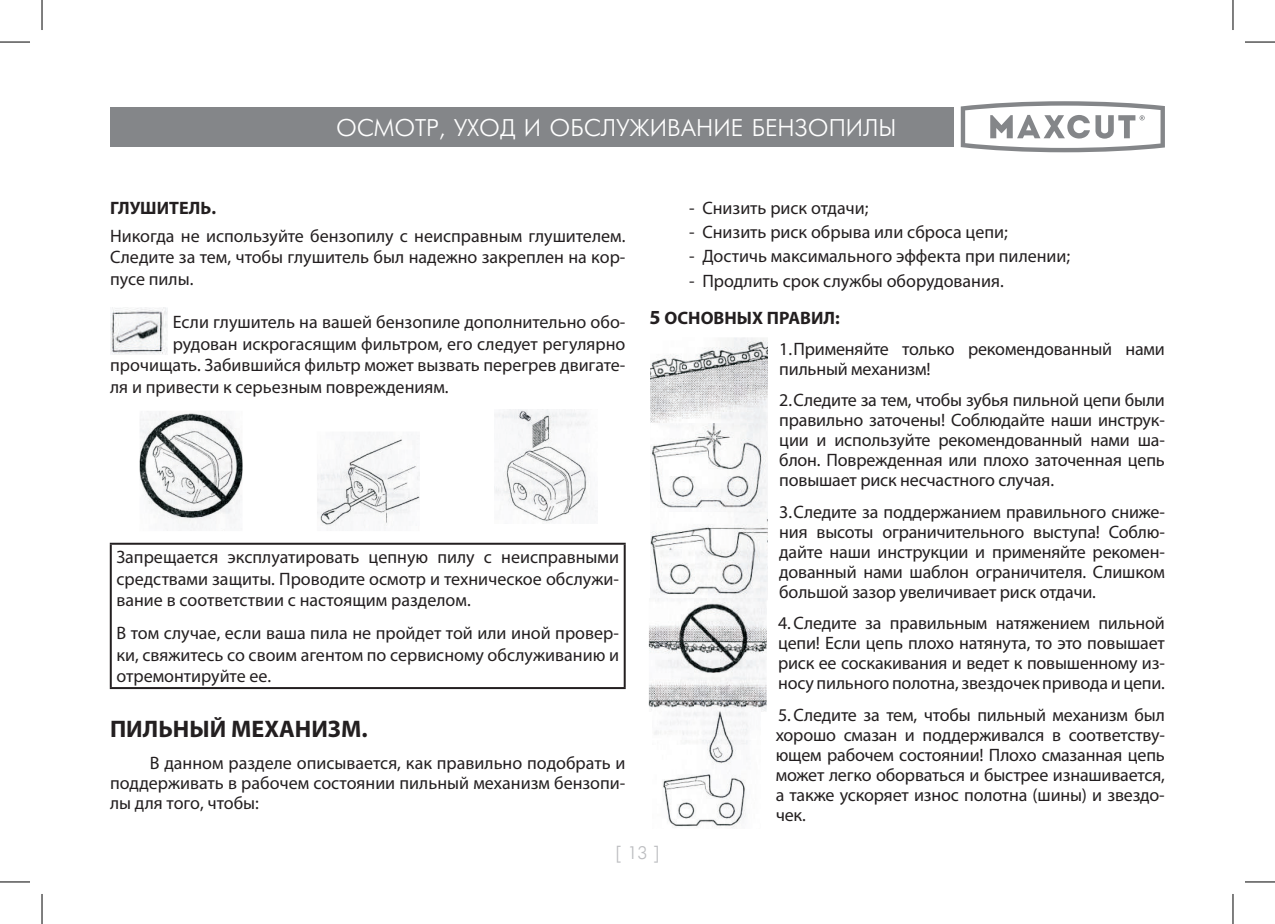
<style>
.page{position:relative;width:1275px;height:924px;background:#fff}
.page>*{position:absolute;margin:0;border:0;box-sizing:border-box;transform-origin:0 0}
.t1{font:24px "Futuris Cyrillic";color:#fff}
.t2{font:700 24px "Myriad Pro";color:#231f20}
.t3{font:18px/20px "Myriad Pro";color:#231f20;text-align:justify}
.t4{font:700 18px "Myriad Pro";color:#231f20}
.t5{font:18px "Futuris Cyrillic";color:#bcbdc0}
.s1{font-weight:700;font-size:20px}
.s2{font-weight:700}
</style>
<div class="page">
<svg style="left:960px;top:101px;width:205px;height:51px"></svg>
<div style="left:110px;top:107px;width:843px;height:39px;background:#848689"></div>
<img style="left:139px;top:411px;width:103px;height:120px">
<img style="left:110px;top:307px;width:57px;height:48px">
<hr style="left:110px;top:542px;width:515px;height:2px;background:#231f20">
<hr style="left:110px;top:544px;width:2px;height:142px;background:#231f20">
<hr style="left:623px;top:544px;width:2px;height:142px;background:#231f20">
<hr style="left:110px;top:686px;width:515px;height:2px;background:#231f20">
<img style="left:317px;top:432px;width:103px;height:94px">
<img style="left:494px;top:409px;width:99px;height:114px">
<img style="left:650px;top:337px;width:118px;height:86px">
<img style="left:650px;top:423px;width:118px;height:88px">
<img style="left:650px;top:511px;width:118px;height:89px">
<img style="left:649px;top:598px;width:117px;height:113px">
<img style="left:653px;top:708px;width:107px;height:119px">
<hr style="left:0;top:42px;width:30px;height:1px;background:#000">
<hr style="left:1245px;top:42px;width:30px;height:1px;background:#000">
<hr style="left:0;top:881px;width:30px;height:1px;background:#000">
<hr style="left:1245px;top:881px;width:30px;height:1px;background:#000">
<hr style="left:42px;top:0;width:1px;height:30px;background:#000">
<hr style="left:42px;top:893px;width:1px;height:30px;background:#000">
<hr style="left:1232px;top:0;width:1px;height:30px;background:#000">
<hr style="left:1232px;top:893px;width:1px;height:30px;background:#000">
<h1 class="t1" style="left:336px;top:115px;width:562px">ОСМОТР, УХОД И ОБСЛУЖИВАНИЕ БЕНЗОПИЛЫ</h1>
<p class="t4" style="left:110px;top:196px;width:107px">ГЛУШИТЕЛЬ.</p>
<p class="t3" style="left:110px;top:224px;width:517px;line-height:21.6px">Никогда не используйте бензопилу с неисправным глушителем.<br>Следите за тем, чтобы глушитель был надежно закреплен на кор&shy;пусе пилы.</p>
<p class="t3" style="left:173px;top:312px;width:454px">Если глушитель на вашей бензопиле дополнительно обо-</p>
<p class="t3" style="left:173px;top:333px;width:454px">рудован искрогасящим фильтром, его следует регулярно</p>
<p class="t3" style="left:110px;top:355px;width:517px">прочищать. Забившийся фильтр может вызвать перегрев двигате-</p>
<p class="t3" style="left:110px;top:376px;width:340px">ля и привести к серьезным повреждениям.</p>
<p class="t3" style="left:116px;top:545px;width:504px;line-height:21.6px">Запрещается эксплуатировать цепную пилу с неисправными средствами защиты. Проводите осмотр и техническое обслужи&shy;вание в соответствии с настоящим разделом.</p>
<p class="t3" style="left:116px;top:621px;width:504px;line-height:21.6px">В том случае, если ваша пила не пройдет той или иной провер&shy;ки, свяжитесь со своим агентом по сервисному обслуживанию и отремонтируйте ее.</p>
<h1 class="t2" style="left:110px;top:713px;width:259px">ПИЛЬНЫЙ МЕХАНИЗМ.</h1>
<p class="t3" style="left:110px;top:752px;width:517px;text-indent:40px">В данном разделе описывается, как правильно подобрать и поддерживать в рабочем состоянии пильный механизм бензопи&shy;лы для того, чтобы:</p>
<p class="t3" style="left:689px;top:198px;width:181px">- Снизить риск отдачи;</p>
<p class="t3" style="left:689px;top:222px;width:320px">- Снизить риск обрыва или сброса цепи;</p>
<p class="t3" style="left:689px;top:246px;width:383px">- Достичь максимального эффекта при пилении;</p>
<p class="t3" style="left:649px;top:261px;width:356px;line-height:37px;text-indent:40px">- Продлить срок службы оборудования.<br><span class="s1">5</span> <span class="s2">ОСНОВНЫХ ПРАВИЛ:</span></p>
<p class="t3" style="left:779px;top:338px;width:387px">1.Применяйте только рекомендованный нами пильный механизм!</p>
<p class="t3" style="left:779px;top:390px;width:387px">2.Следите за тем, чтобы зубья пильной цепи были правильно заточены! Соблюдайте наши инструк&shy;ции и используйте рекомендованный нами ша&shy;блон. Поврежденная или плохо заточенная цепь повышает риск несчастного случая.</p>
<p class="t3" style="left:779px;top:501px;width:387px">3.Следите за поддержанием правильного сниже&shy;ния высоты ограничительного выступа! Соблю&shy;дайте наши инструкции и применяйте рекомен&shy;дованный нами шаблон ограничителя. Слишком большой зазор увеличивает риск отдачи.</p>
<p class="t3" style="left:778px;top:612px;width:388px">4. Следите за правильным натяжением пильной цепи! Если цепь плохо натянута, то это повышает риск ее соскакивания и ведет к повышенному из&shy;носу пильного полотна, звездочек привода и цепи.</p>
<p class="t3" style="left:775px;top:704px;width:391px">5. Следите за тем, чтобы пильный механизм был хорошо смазан и поддерживался в соответству&shy;ющем рабочем состоянии! Плохо смазанная цепь может легко оборваться и быстрее изнашивается, а также ускоряет износ полотна (шины) и звездо&shy;чек.</p>
<p class="t5" style="left:615px;top:843px;width:45px">[ 13 ]</p>
</div>
